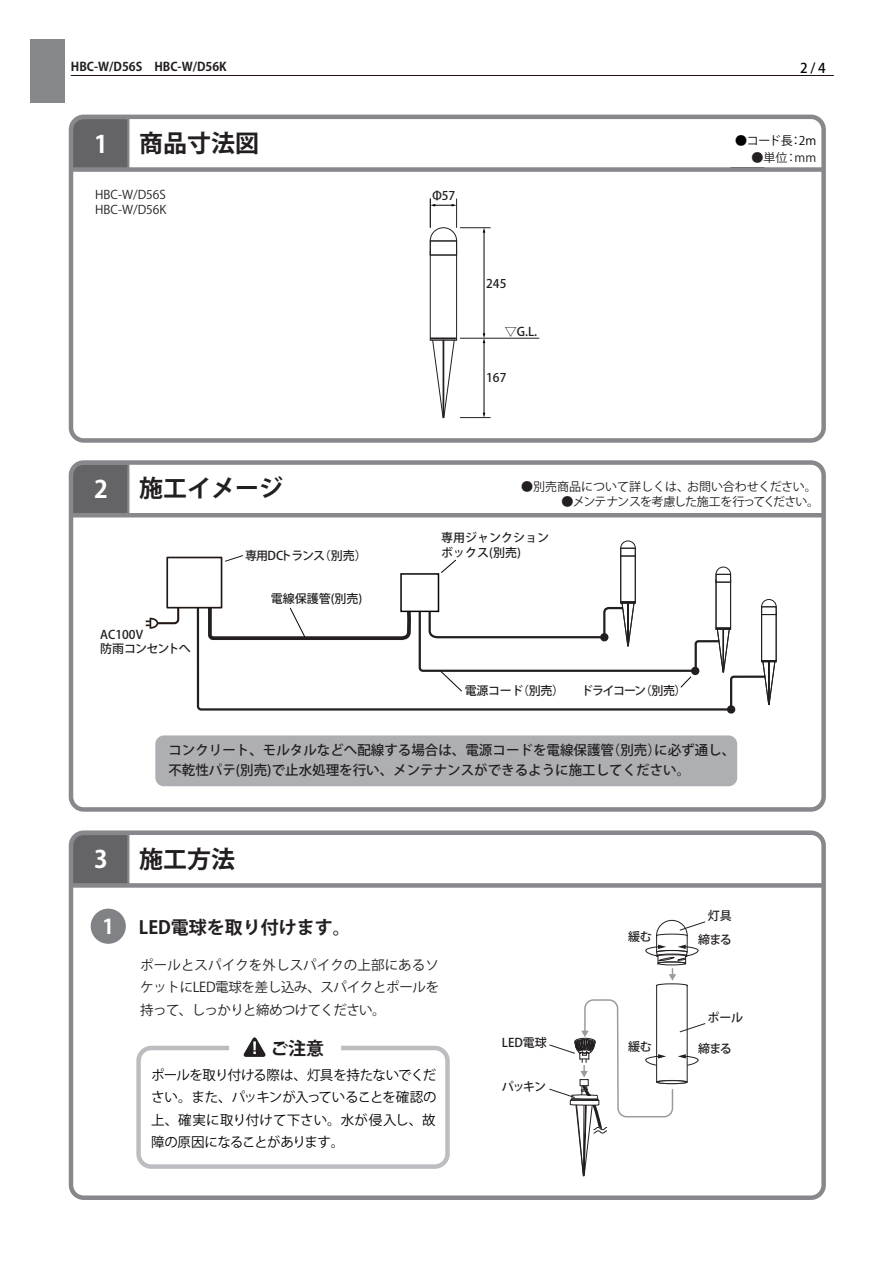
<style>
.page{position:relative;width:893px;height:1263px;background:#fff}
.page>*{position:absolute;margin:0;border:0;box-sizing:border-box;transform-origin:0 0}
.t1{font:700 24px "Koz Go Pro";color:#231f20}
.t2{font:700 24px "Koz Go Pro";color:#fff}
.t3{font:700 18px "Koz Go Pro";color:#231f20}
.t4{font:500 13.5px/19.5px "Koz Go Pro";color:#231f20}
.t5{font:13.5px/22.5px "Koz Go Pro";letter-spacing:-.02em;color:#030303;text-align:justify}
.t6{font:13.5px/22.5px "Koz Go Pro";letter-spacing:-.025em;color:#231f20;text-align:justify}
.t7{font:500 13.5px "Koz Go Pro";color:#080305}
.t8{font:500 12px/15px "Koz Go Pro";color:#231f20}
.t9{font:12px/15px "Koz Go Pro";color:#231f20}
.t10{font:12px "Koz Go Pro";letter-spacing:-.08em;color:#231f20}
.t11{font:700 12px "Koz Go Pro";color:#231f20}
.t12{font:500 12px "Koz Go Pro";letter-spacing:-.08em;color:#231f20}
.t13{font:500 12px "Koz Go Pro";letter-spacing:-.1em;color:#231f20}
.t14{font:12px "Koz Go Pro";letter-spacing:-.025em;color:#030303}
.s1{font-size:20.25px;color:#fff}
</style>
<div class="page">
<div style="left:74px;top:120px;width:56px;height:47px;background:#646467"></div>
<div style="left:69px;top:115px;width:757px;height:328px;border:4px solid #86888b;border-radius:13px"></div>
<div style="left:71px;top:167px;width:752px;height:5px;background:#86888b"></div>
<div style="left:30px;top:39px;width:34px;height:64px;background:#85888a"></div>
<hr style="left:71px;top:75px;width:763px;height:1px;background:#221612">
<div style="left:74px;top:465px;width:56px;height:48px;background:#646467"></div>
<div style="left:69px;top:460px;width:757px;height:352px;border:4px solid #86888b;border-radius:13px"></div>
<hr style="left:71px;top:513px;width:752px;height:4px;background:#86888b">
<div style="left:155px;top:735px;width:582px;height:51px;background:#aeafb3;border-radius:9px"></div>
<div style="left:400px;top:573px;width:39px;height:39px;border:2px solid #060304"></div>
<svg style="left:441px;top:560px;width:15px;height:13px"></svg>
<svg style="left:196px;top:608px;width:531px;height:103px"></svg>
<div style="left:728px;top:706px;width:6px;height:7px;background:#231f20;border-radius:50%"></div>
<div style="left:727px;top:705px;width:8px;height:9px;border:2px solid #231f20;border-radius:50%"></div>
<svg style="left:146px;top:608px;width:34px;height:21px"></svg>
<div style="left:166px;top:557px;width:56px;height:51px;border:2px solid #211814"></div>
<svg style="left:225px;top:555px;width:18px;height:7px"></svg>
<div style="left:91px;top:909px;width:35px;height:35px;background:#808285;border-radius:50%"></div>
<div style="left:430px;top:251px;width:27px;height:87px;background:#fff;border:1px solid #231f20"></div>
<div style="left:430px;top:241px;width:27px;height:14px;background:#fff"></div>
<div style="left:430px;top:241px;width:27px;height:14px;border:1px solid #231f20"></div>
<svg style="left:430px;top:338px;width:27px;height:80px"></svg>
<div style="left:716px;top:580px;width:15px;height:48px;border:1px solid #231f20"></div>
<div style="left:716px;top:574px;width:15px;height:8px;border:1px solid #231f20"></div>
<svg style="left:715px;top:567px;width:16px;height:8px"></svg>
<svg style="left:206px;top:599px;width:571px;height:109px"></svg>
<div style="left:74px;top:835px;width:56px;height:48px;background:#646467"></div>
<div style="left:69px;top:830px;width:757px;height:370px;border:4px solid #86888b;border-radius:13px"></div>
<div style="left:71px;top:883px;width:752px;height:5px;background:#86888b"></div>
<hr style="left:460px;top:227px;width:31px;height:1px;background:#231f20">
<svg style="left:430px;top:199px;width:27px;height:42px"></svg>
<hr style="left:484px;top:232px;width:1px;height:102px;background:#030303">
<hr style="left:484px;top:342px;width:1px;height:72px;background:#030303">
<svg style="left:483px;top:333px;width:2px;height:10px"></svg>
<hr style="left:460px;top:338px;width:79px;height:1px;background:#231f20">
<hr style="left:460px;top:417px;width:31px;height:1px;background:#231f20">
<div style="left:656px;top:1080px;width:31px;height:4px;border:1px solid #231f20;border-radius:50%"></div>
<hr style="left:657px;top:1081px;width:29px;height:3px;background:#fff;border-radius:50%">
<div style="left:657px;top:1080px;width:29px;height:4px;border:1px solid #231f20;border-radius:50%"></div>
<svg style="left:583px;top:438px;width:91px;height:762px"></svg>
<svg style="left:243px;top:1037px;width:23px;height:20px"></svg>
<div style="left:136px;top:1046px;width:314px;height:123px;border:4px solid #bcbdc0;border-radius:13px"></div>
<svg style="left:549px;top:1031px;width:59px;height:146px"></svg>
<div style="left:580px;top:1079px;width:8px;height:7px;background:#fff;border:1px solid #231f20"></div>
<svg style="left:643px;top:920px;width:63px;height:162px"></svg>
<p class="t11" style="left:71px;top:59px;width:157px">HBC-W/D56S　HBC-W/D56K</p>
<p class="t7" style="left:800px;top:59px;width:27px">2 / 4</p>
<h1 class="t2" style="left:94px;top:128px;width:15px">1</h1>
<h1 class="t1" style="left:139px;top:127px;width:121px">商品寸法図</h1>
<p class="t14" style="left:735px;top:133px;width:82px">●コード長：2m</p>
<p class="t9" style="left:751px;top:151px;width:66px">●単位：mm</p>
<p class="t9" style="left:95px;top:187px;width:73px">HBC-W/D56S<br>HBC-W/D56K</p>
<p class="t8" style="left:431px;top:189px;width:26px">Φ57</p>
<p class="t8" style="left:486px;top:277px;width:22px">245</p>
<p class="t8" style="left:505px;top:325px;width:34px">▽G.L.</p>
<p class="t8" style="left:486px;top:371px;width:22px">167</p>
<h1 class="t2" style="left:94px;top:474px;width:15px">2</h1>
<h1 class="t1" style="left:139px;top:473px;width:145px">施工イメージ</h1>
<p class="t9" style="left:521px;top:479px;width:297px">●別売商品について詳しくは、お問い合わせください。</p>
<p class="t10" style="left:562px;top:494px;width:259px">●メンテナンスを考慮した施工を行ってください。</p>
<p class="t8" style="left:100px;top:628px;width:92px;line-height:14.2px">AC100V<br>防雨コンセントへ</p>
<p class="t12" style="left:245px;top:548px;width:123px">専用DCトランス（別売）</p>
<p class="t8" style="left:271px;top:592px;width:93px">電線保護管(別売)</p>
<p class="t8" style="left:441px;top:531px;width:109px">専用ジャンクションボックス(別売)</p>
<p class="t8" style="left:465px;top:683px;width:101px">電源コード（別売）</p>
<p class="t13" style="left:581px;top:683px;width:107px">ドライコーン（別売）</p>
<p class="t4" style="left:168px;top:741px;width:568px">コンクリート、モルタルなどへ配線する場合は、電源コードを電線保護管（別売）に必ず通し、不乾性パテ(別売)で止水処理を行い、メンテナンスができるように施工してください。</p>
<h1 class="t2" style="left:94px;top:844px;width:15px">3</h1>
<h1 class="t1" style="left:139px;top:843px;width:97px">施工方法</h1>
<h2 class="t3" style="left:102px;top:916px;width:250px"><span class="s1">1</span> LED電球を取り付けます。</h2>
<p class="t6" style="left:140px;top:954px;width:300px">ポールとスパイクを外しスパイクの上部にあるソケットにLED電球を差し込み、スパイクとポールを持って、しっかりと締めつけてください。</p>
<p class="t8" style="left:708px;top:909px;width:25px">灯具</p>
<p class="t8" style="left:628px;top:930px;width:25px">緩む</p>
<p class="t8" style="left:698px;top:932px;width:35px">締まる</p>
<p class="t8" style="left:708px;top:1011px;width:37px">ポール</p>
<p class="t8" style="left:502px;top:1035px;width:47px">LED電球</p>
<h2 class="t3" style="left:270px;top:1036px;width:55px">ご注意</h2>
<p class="t8" style="left:628px;top:1040px;width:25px">緩む</p>
<p class="t8" style="left:698px;top:1042px;width:35px">締まる</p>
<p class="t5" style="left:151px;top:1064px;width:287px">ポールを取り付ける際は、灯具を持たないでください。また、パッキンが入っていることを確認の上、確実に取り付けて下さい。水が侵入し、故障の原因になることがあります。</p>
<p class="t8" style="left:502px;top:1079px;width:46px">パッキン</p>
</div>
